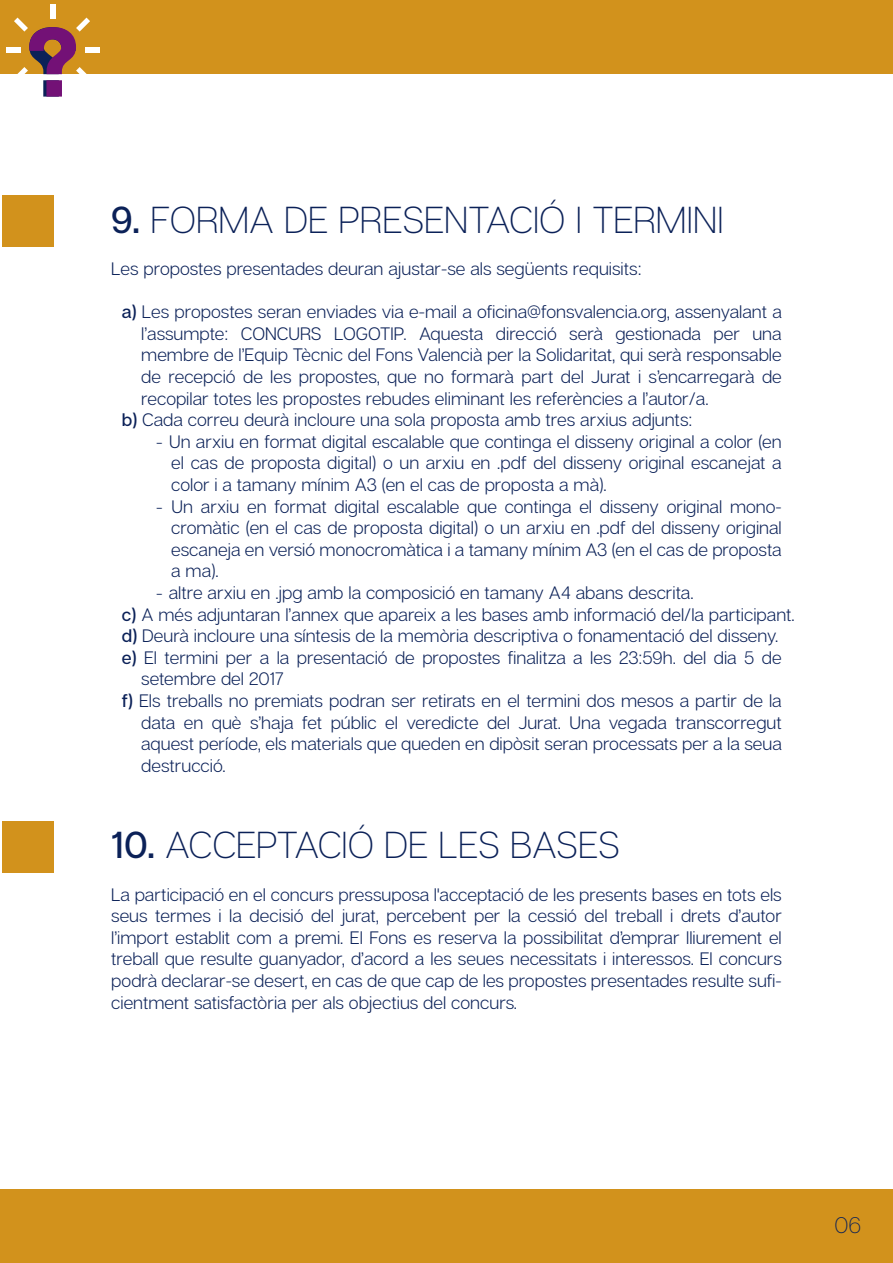
<style>
.page{position:relative;width:893px;height:1263px;background:#fff}
.page>*{position:absolute;margin:0;border:0;box-sizing:border-box;transform-origin:0 0}
.t1{font:200 37.5px "Articulat C Fv 2";color:#0b2158}
.t2{font:200 22.5px "Articulat C Fv 2";color:#0b2158}
.t3{font:300 18px/21.6px "Articulat C Fv 2";color:#0b2158;text-align:justify}
.s1{font-weight:500}
</style>
<div class="page">
<div style="left:2px;top:196px;width:51px;height:51px;background:#d2921c"></div>
<div style="left:2px;top:822px;width:51px;height:51px;background:#d2921c"></div>
<div style="left:0;top:1189px;width:893px;height:74px;background:#d2921c"></div>
<div style="left:0;top:0;width:893px;height:74px;background:#d2921c"></div>
<div style="left:50px;top:4px;width:5px;height:15px;background:#fff"></div>
<div style="left:85px;top:47px;width:15px;height:5px;background:#fff"></div>
<div style="left:6px;top:47px;width:15px;height:5px;background:#fff"></div>
<svg style="left:14px;top:18px;width:76px;height:79px"></svg>
<h1 class="t1" style="left:111px;top:198px;width:614px"><span class="s1">9.</span> FORMA DE PRESENTACIÓ I TERMINI</h1>
<p class="t3" style="left:111px;top:258px;width:532px">Les propostes presentades deuran ajustar-se als següents requisits:</p>
<p class="t3" style="left:122px;top:301px;width:662px"><span class="s1">a)</span> Les propostes seran enviades via e-mail a oficina@fonsvalencia.org, assenyalant a</p>
<p class="t3" style="left:141px;top:323px;width:642px">l’assumpte: CONCURS LOGOTIP. Aquesta direcció serà gestionada per una</p>
<p class="t3" style="left:141px;top:344px;width:642px">membre de l’Equip Tècnic del Fons Valencià per la Solidaritat, qui serà responsable</p>
<p class="t3" style="left:141px;top:366px;width:642px">de recepció de les propostes, que no formarà part del Jurat i s’encarregarà de</p>
<p class="t3" style="left:141px;top:388px;width:569px">recopilar totes les propostes rebudes eliminant les referències a l’autor/a.</p>
<p class="t3" style="left:122px;top:409px;width:572px"><span class="s1">b)</span> Cada correu deurà incloure una sola proposta amb tres arxius adjunts:</p>
<p class="t3" style="left:156px;top:431px;width:627px">− Un arxiu en format digital escalable que continga el disseny original a color (en</p>
<p class="t3" style="left:171px;top:452px;width:612px">el cas de proposta digital) o un arxiu en .pdf del disseny original escanejat a</p>
<p class="t3" style="left:171px;top:474px;width:437px">color i a tamany mínim A3 (en el cas de proposta a mà).</p>
<p class="t3" style="left:156px;top:496px;width:627px">− Un arxiu en format digital escalable que continga el disseny original mono-</p>
<p class="t3" style="left:171px;top:517px;width:612px">cromàtic (en el cas de proposta digital) o un arxiu en .pdf del disseny original</p>
<p class="t3" style="left:171px;top:539px;width:612px">escaneja en versió monocromàtica i a tamany mínim A3 (en el cas de proposta</p>
<p class="t3" style="left:171px;top:560px;width:49px">a ma).</p>
<p class="t3" style="left:156px;top:582px;width:539px">− altre arxiu en .jpg amb la composició en tamany A4 abans descrita.</p>
<p class="t3" style="left:122px;top:604px;width:674px"><span class="s1">c)</span> A més adjuntaran l’annex que apareix a les bases amb informació del/la participant.</p>
<p class="t3" style="left:122px;top:625px;width:658px"><span class="s1">d)</span> Deurà incloure una síntesis de la memòria descriptiva o fonamentació del disseny.</p>
<p class="t3" style="left:122px;top:647px;width:661px"><span class="s1">e)</span> El termini per a la presentació de propostes finalitza a les 23:59h. del dia 5 de</p>
<p class="t3" style="left:141px;top:668px;width:144px">setembre del 2017</p>
<p class="t3" style="left:122px;top:690px;width:661px"><span class="s1">f)</span> Els treballs no premiats podran ser retirats en el termini dos mesos a partir de la</p>
<p class="t3" style="left:141px;top:712px;width:642px">data en què s’haja fet públic el veredicte del Jurat. Una vegada transcorregut</p>
<p class="t3" style="left:141px;top:733px;width:642px">aquest període, els materials que queden en dipòsit seran processats per a la seua</p>
<p class="t3" style="left:141px;top:755px;width:86px">destrucció.</p>
<h1 class="t1" style="left:111px;top:824px;width:510px"><span class="s1">10.</span> ACCEPTACIÓ DE LES BASES</h1>
<p class="t3" style="left:111px;top:884px;width:672px">La participació en el concurs pressuposa l'acceptació de les presents bases en tots els seus termes i la decisió del jurat, percebent per la cessió del treball i drets d’autor l’import establit com a premi. El Fons es reserva la possibilitat d’emprar lliurement el treball que resulte guanyador, d’acord a les seues necessitats i interessos. El concurs podrà declarar-se desert, en cas de que cap de les propostes presentades resulte sufi&shy;cientment satisfactòria per als objectius del concurs.</p>
<p class="t2" style="left:834px;top:1213px;width:28px">06</p>
</div>
